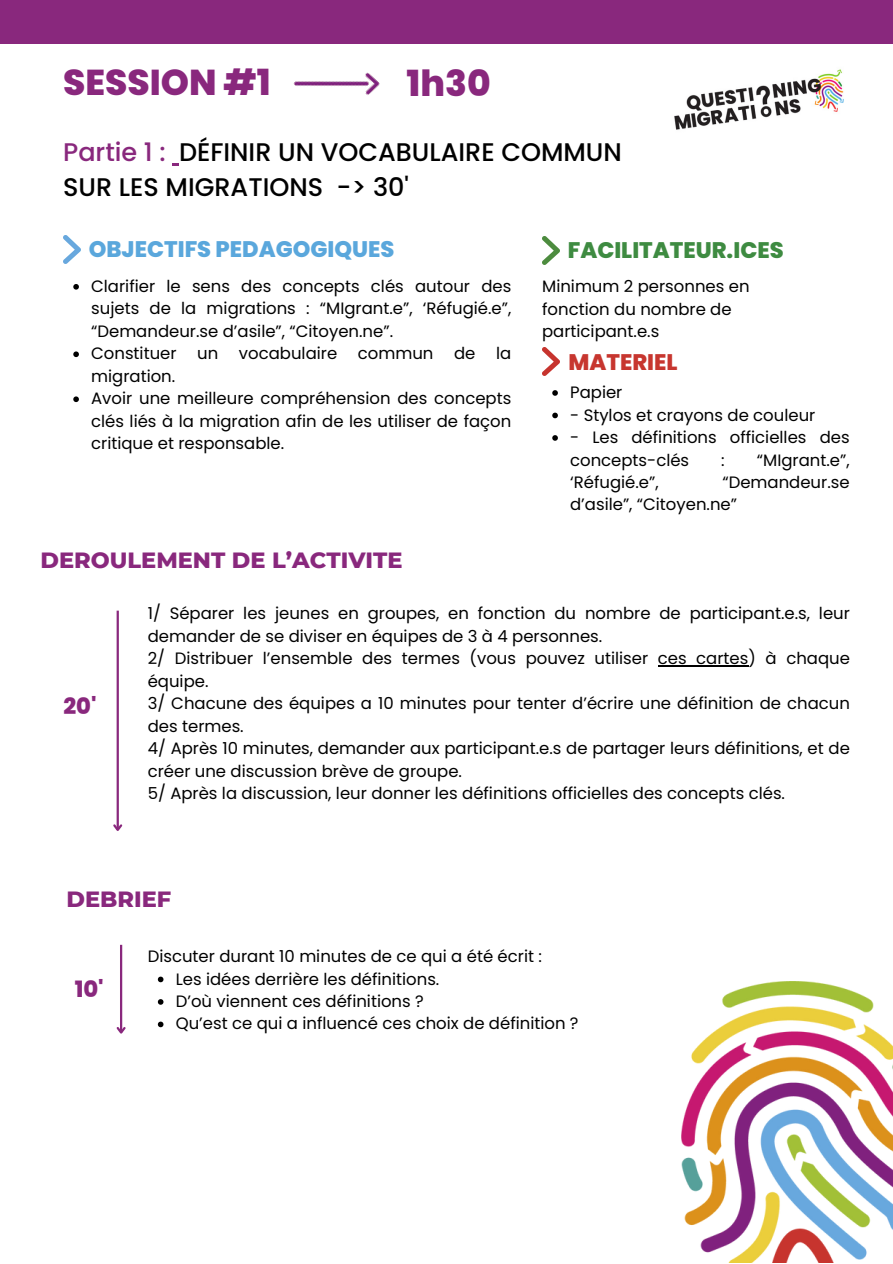
<style>
.page{position:relative;width:893px;height:1264px;background:#fff}
.page>*{position:absolute;margin:0;border:0;box-sizing:border-box;transform-origin:0 0}
.t1{font:800 36px "Poppins";color:#89287d}
.t2{font:500 25.5px "Poppins";color:#000}
.t3{font:800 22.5px "Montserrat";color:#89287d}
.t4{font:800 22.5px "Poppins";color:#5aa7dc}
.t5{font:800 22.5px "Poppins";color:#3e8b41}
.t6{font:800 22.5px "Poppins";color:#c7362f}
.t7{font:800 22.5px "Poppins";color:#89287d}
.t8{font:16.5px/22.5px "Poppins";color:#000}
.s1{color:#89287d}
</style>
<div class="page">
<img style="left:542px;top:236px;width:17px;height:28px">
<img style="left:63px;top:236px;width:17px;height:28px">
<img style="left:542px;top:348px;width:17px;height:28px">
<div style="left:0;top:0;width:892px;height:44px;background:#89287d"></div>
<img style="left:681px;top:981px;width:211px;height:281px">
<svg style="left:73px;top:284px;width:6px;height:5px"></svg>
<svg style="left:73px;top:351px;width:6px;height:6px"></svg>
<svg style="left:73px;top:396px;width:6px;height:6px"></svg>
<svg style="left:552px;top:390px;width:6px;height:6px"></svg>
<svg style="left:552px;top:412px;width:6px;height:6px"></svg>
<svg style="left:552px;top:435px;width:6px;height:6px"></svg>
<hr style="left:657px;top:665px;width:91px;height:1px;background:#000">
<svg style="left:172px;top:164px;width:7px;height:2px"></svg>
<svg style="left:158px;top:976px;width:5px;height:6px"></svg>
<svg style="left:158px;top:999px;width:5px;height:5px"></svg>
<svg style="left:158px;top:1021px;width:5px;height:6px"></svg>
<img style="left:293px;top:72px;width:87px;height:23px">
<img style="left:674px;top:69px;width:170px;height:61px">
<hr style="left:117px;top:610px;width:2px;height:220px;background:#89287d">
<svg style="left:113px;top:822px;width:10px;height:9px"></svg>
<hr style="left:120px;top:944px;width:2px;height:88px;background:#89287d">
<svg style="left:116px;top:1024px;width:10px;height:10px"></svg>
<p class="t1" style="left:63px;top:57px;width:209px">SESSION #1</p>
<p class="t1" style="left:406px;top:58px;width:86px">1h30</p>
<p class="t2" style="left:63px;top:135px;width:560px"><span class="s1">Partie 1 :</span> DÉFINIR UN VOCABULAIRE COMMUN</p>
<p class="t2" style="left:63px;top:169px;width:347px">SUR LES MIGRATIONS -&gt; 30'</p>
<p class="t4" style="left:89px;top:234px;width:307px">OBJECTIFS PEDAGOGIQUES</p>
<p class="t5" style="left:567px;top:234px;width:217px">FACILITATEUR.ICES</p>
<p class="t8" style="left:542px;top:275px;width:209px">Minimum 2 personnes en fonction du nombre de participant.e.s</p>
<p class="t6" style="left:568px;top:346px;width:111px">MATERIEL</p>
<p class="t8" style="left:570px;top:381px;width:54px">Papier</p>
<p class="t8" style="left:570px;top:403px;width:247px">- Stylos et crayons de couleur</p>
<p class="t8" style="left:570px;top:426px;width:281px">- Les définitions officielles des concepts-clés</p>
<p class="t8" style="left:91px;top:275px;width:421px;text-align:justify">Clarifier le sens des concepts clés autour des sujets de la migrations : “MIgrant.e”, ‘Réfugié.e”, “Demandeur.se d’asile”, “Citoyen.ne”.</p>
<p class="t8" style="left:91px;top:342px;width:87px">Constituer</p>
<p class="t8" style="left:197px;top:342px;width:23px">un</p>
<p class="t8" style="left:239px;top:342px;width:100px">vocabulaire</p>
<p class="t8" style="left:358px;top:342px;width:77px">commun</p>
<p class="t8" style="left:454px;top:342px;width:23px">de</p>
<p class="t8" style="left:496px;top:342px;width:17px">la</p>
<p class="t8" style="left:91px;top:365px;width:86px">migration.</p>
<p class="t8" style="left:91px;top:387px;width:421px;text-align:justify">Avoir une meilleure compréhension des concepts clés liés à la migration afin de les utiliser de façon critique et responsable.</p>
<p class="t8" style="left:721px;top:448px;width:5px">:</p>
<p class="t8" style="left:756px;top:448px;width:94px">“MIgrant.e”,</p>
<p class="t3" style="left:40px;top:546px;width:363px">DEROULEMENT DE L’ACTIVITE</p>
<p class="t8" style="left:570px;top:471px;width:90px">‘Réfugié.e”,</p>
<p class="t8" style="left:570px;top:471px;width:281px;text-indent:152px">“Demandeur.se d’asile”, “Citoyen.ne”</p>
<p class="t7" style="left:63px;top:690px;width:35px">20'</p>
<p class="t8" style="left:148px;top:602px;width:703px">1/ Séparer les jeunes en groupes, en fonction du nombre de participant.e.s, leur demander de se diviser en équipes de 3 à 4 personnes.</p>
<p class="t8" style="left:148px;top:647px;width:703px">2/ Distribuer l’ensemble des termes (vous pouvez utiliser ces cartes) à chaque équipe.</p>
<p class="t8" style="left:148px;top:692px;width:703px">3/ Chacune des équipes a 10 minutes pour tenter d’écrire une définition de chacun des termes.</p>
<p class="t8" style="left:148px;top:737px;width:703px">4/ Après 10 minutes, demander aux participant.e.s de partager leurs définitions, et de créer une discussion brève de groupe.</p>
<p class="t8" style="left:148px;top:782px;width:638px">5/ Après la discussion, leur donner les définitions officielles des concepts clés.</p>
<p class="t3" style="left:66px;top:884px;width:106px">DEBRIEF</p>
<p class="t7" style="left:75px;top:973px;width:30px">10'</p>
<p class="t8" style="left:148px;top:945px;width:396px">Discuter durant 10 minutes de ce qui a été écrit :</p>
<p class="t8" style="left:176px;top:967px;width:265px">Les idées derrière les définitions.</p>
<p class="t8" style="left:176px;top:989px;width:249px">D’où viennent ces définitions ?</p>
<p class="t8" style="left:176px;top:1012px;width:404px">Qu’est ce qui a influencé ces choix de définition ?</p>
</div>
